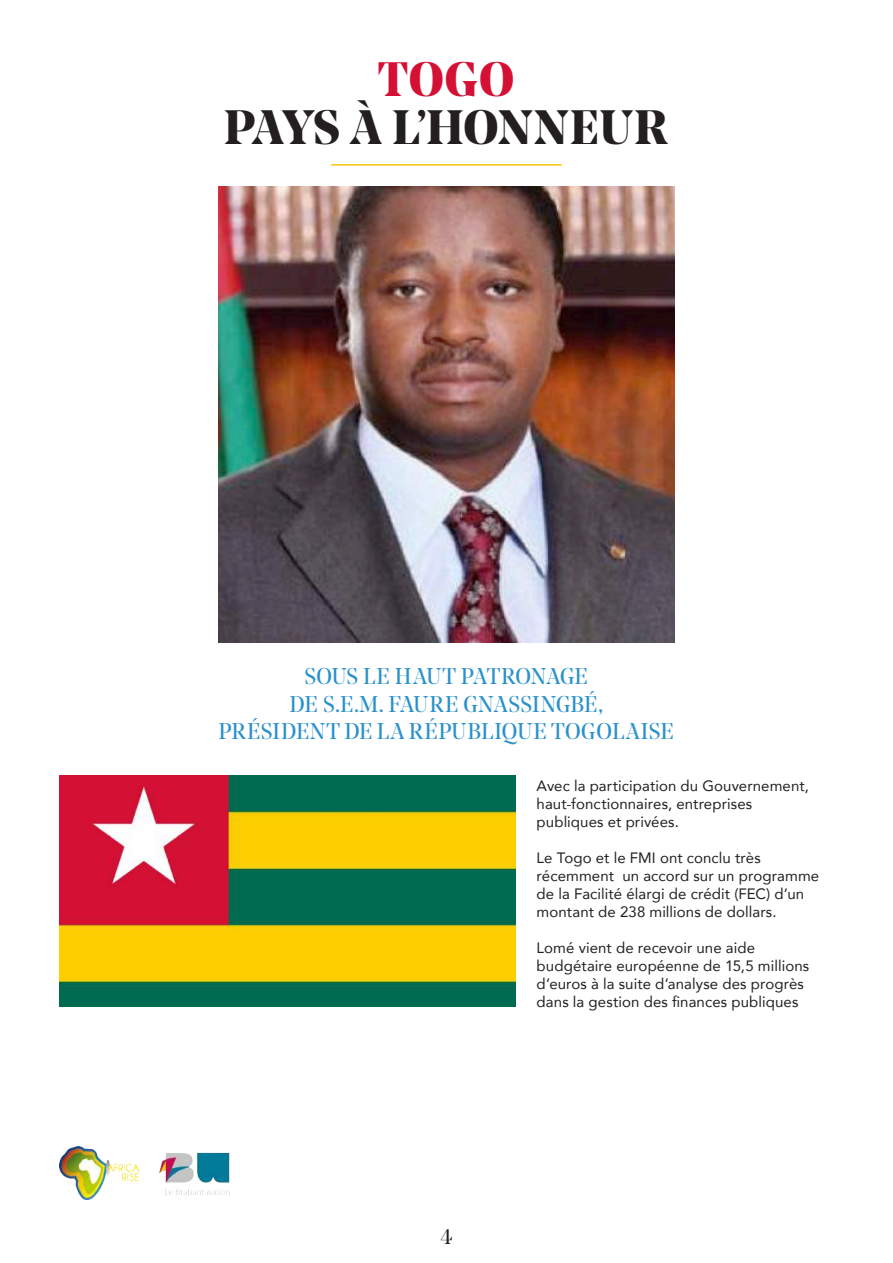
<style>
.page{position:relative;width:893px;height:1263px;background:#fff}
.page>*{position:absolute;margin:0;border:0;box-sizing:border-box;transform-origin:0 0}
.t1{font:700 48px "Noe Display";letter-spacing:-.005em;color:#231f20}
.t2{font:700 48px "Noe Display";color:#d41034}
.t3{font:22.65px/27.2px "Noe Display";letter-spacing:.01em;color:#2b91cb;text-align:center}
.t4{font:21px "Noe Display";color:#231f20}
.t5{font:15px/18px "Avenir";letter-spacing:.005em;color:#231f20}
</style>
<div class="page">
<img style="left:219px;top:186px;width:455px;height:457px">
<hr style="left:331px;top:164px;width:231px;height:2px;background:#f6c615">
<img style="left:60px;top:775px;width:455px;height:231px">
<img style="left:60px;top:1147px;width:78px;height:52px">
<img style="left:159px;top:1152px;width:71px;height:43px">
<h1 class="t2" style="left:378px;top:48px;width:138px">TOGO</h1>
<h1 class="t1" style="left:224px;top:96px;width:445px">PAYS À L’HONNEUR</h1>
<h2 class="t3" style="left:219px;top:663px;width:457px">SOUS LE HAUT PATRONAGE<br>DE S.E.M. FAURE GNASSINGBÉ,<br>PRÉSIDENT DE LA RÉPUBLIQUE TOGOLAISE</h2>
<p class="t5" style="left:537px;top:776px;width:274px">Avec la participation du Gouvernement, haut-fonctionnaires, entreprises publiques et privées.</p>
<p class="t5" style="left:537px;top:848px;width:284px">Le Togo et le FMI ont conclu très récemment un accord sur un programme de la Facilité élargi de crédit (FEC) d’un montant de 238 millions de dollars.</p>
<p class="t5" style="left:537px;top:938px;width:274px">Lomé vient de recevoir une aide budgétaire européenne de 15,5 millions d’euros à la suite d’analyse des progrès dans la gestion des finances publiques</p>
<h3 class="t4" style="left:441px;top:1223px;width:13px">4</h3>
</div>
